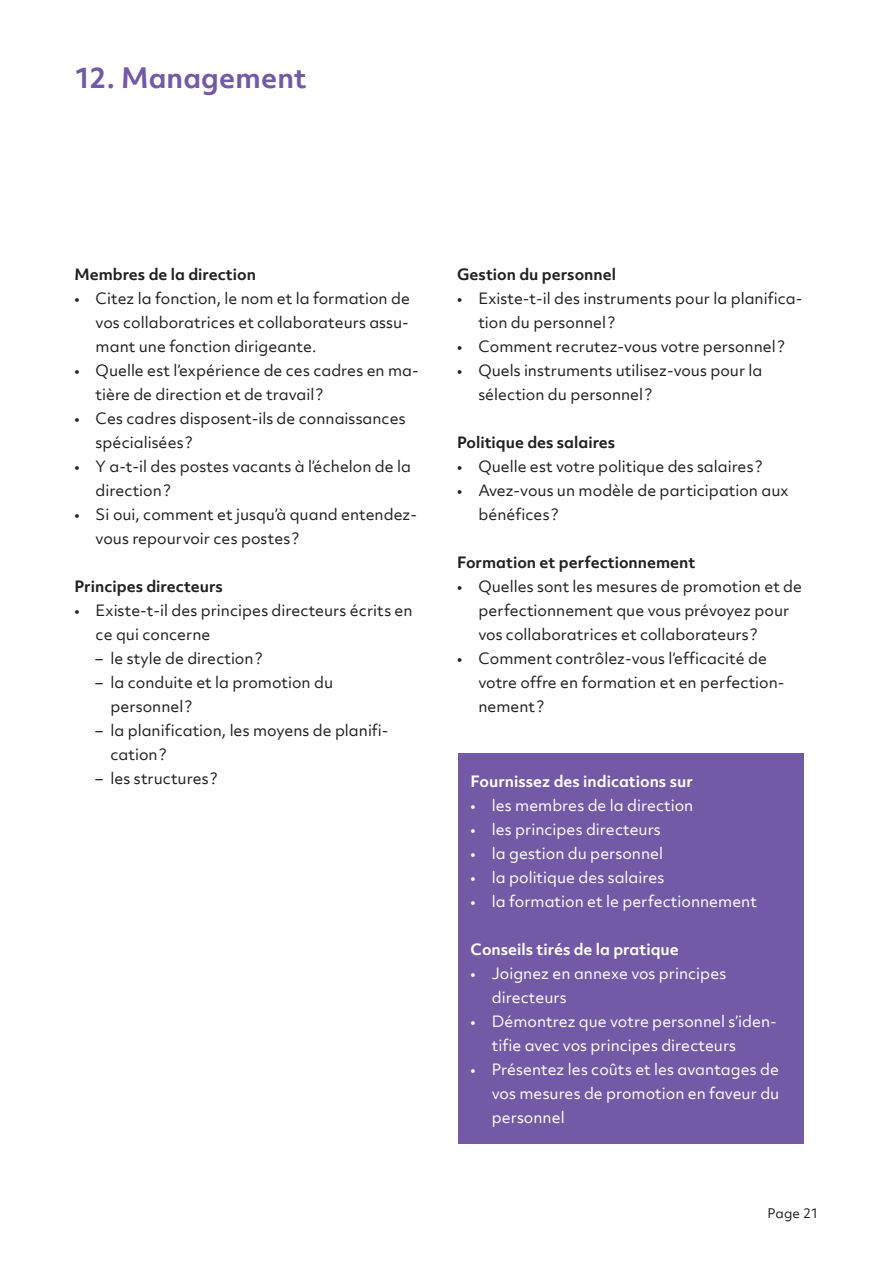
<style>
.page{position:relative;width:893px;height:1263px;background:#fff}
.page>*{position:absolute;margin:0;border:0;box-sizing:border-box;transform-origin:0 0}
.t1{font:700 27px "Objektiv Mk 2";letter-spacing:.005em;color:#725aa6}
.t2{font:15px/24px "Objektiv Mk 2";color:#231f20}
.t3{font:15px/24px "Objektiv Mk 2";color:#fff}
.t4{font:700 15px "Objektiv Mk 2";color:#231f20}
.t5{font:700 15px "Objektiv Mk 2";color:#fff}
.t6{font:12.75px "Objektiv Mk 2";letter-spacing:.005em;color:#231f20}
</style>
<div class="page">
<div style="left:458px;top:753px;width:346px;height:391px;background:#725aa6"></div>
<h1 class="t1" style="left:74px;top:59px;width:234px">12. Management</h1>
<p class="t4" style="left:74px;top:264px;width:183px">Membres de la direction</p>
<p class="t2" style="left:96px;top:286px;width:316px;text-align:justify;text-indent:-21px">• Citez la fonction, le nom et la formation de vos collaboratrices et collaborateurs assu&shy;mant une fonction dirigeante.</p>
<p class="t2" style="left:96px;top:358px;width:325px;text-indent:-21px">• Quelle est l’expérience de ces cadres en ma&shy;tière de direction et de travail ?</p>
<p class="t2" style="left:96px;top:406px;width:312px;text-indent:-21px">• Ces cadres disposent-ils de connaissances spécialisées ?</p>
<p class="t2" style="left:96px;top:454px;width:317px;text-indent:-21px">• Y a-t-il des postes vacants à l’échelon de la direction?</p>
<p class="t2" style="left:96px;top:502px;width:323px;text-indent:-21px">• Si oui, comment et jusqu’à quand entendez&shy;vous repourvoir ces postes ?</p>
<p class="t4" style="left:74px;top:576px;width:150px">Principes directeurs</p>
<p class="t2" style="left:96px;top:598px;width:318px;text-indent:-21px">• Existe-t-il des principes directeurs écrits en ce qui concerne</p>
<p class="t2" style="left:96px;top:646px;width:168px">– le style de direction?</p>
<p class="t2" style="left:111px;top:670px;width:224px;text-indent:-15px">– la conduite et la promotion du personnel ?</p>
<p class="t2" style="left:111px;top:718px;width:280px;text-indent:-15px">– la planification, les moyens de planifi&shy;cation?</p>
<p class="t2" style="left:96px;top:766px;width:123px">– les structures ?</p>
<p class="t4" style="left:457px;top:264px;width:161px">Gestion du personnel</p>
<p class="t2" style="left:478px;top:286px;width:325px;text-indent:-21px">• Existe-t-il des instruments pour la planifica&shy;tion du personnel ?</p>
<p class="t2" style="left:457px;top:334px;width:329px">• Comment recrutez-vous votre personnel ?</p>
<p class="t2" style="left:478px;top:358px;width:286px;text-indent:-21px">• Quels instruments utilisez-vous pour la sélection du personnel ?</p>
<p class="t4" style="left:457px;top:432px;width:160px">Politique des salaires</p>
<p class="t2" style="left:457px;top:454px;width:307px">• Quelle est votre politique des salaires ?</p>
<p class="t2" style="left:478px;top:478px;width:312px;text-indent:-21px">• Avez-vous un modèle de participation aux bénéfices ?</p>
<p class="t4" style="left:457px;top:552px;width:240px">Formation et perfectionnement</p>
<p class="t2" style="left:478px;top:574px;width:325px;text-indent:-21px">• Quelles sont les mesures de promotion et de perfectionnement que vous prévoyez pour vos collaboratrices et collaborateurs ?</p>
<p class="t2" style="left:478px;top:646px;width:308px;text-indent:-21px">• Comment contrôlez-vous l’efficacité de votre offre en formation et en perfection&shy;nement ?</p>
<p class="t5" style="left:471px;top:770px;width:224px">Fournissez des indications sur</p>
<p class="t3" style="left:471px;top:793px;width:224px">• les membres de la direction</p>
<p class="t3" style="left:471px;top:817px;width:192px">• les principes directeurs</p>
<p class="t3" style="left:471px;top:841px;width:194px">• la gestion du personnel</p>
<p class="t3" style="left:471px;top:865px;width:195px">• la politique des salaires</p>
<p class="t3" style="left:471px;top:889px;width:288px">• la formation et le perfectionnement</p>
<p class="t5" style="left:471px;top:938px;width:210px">Conseils tirés de la pratique</p>
<p class="t3" style="left:492px;top:961px;width:236px;text-indent:-21px">• Joignez en annexe vos principes directeurs</p>
<p class="t3" style="left:492px;top:1009px;width:286px;text-indent:-21px">• Démontrez que votre personnel s’iden&shy;tifie avec vos principes directeurs</p>
<p class="t3" style="left:492px;top:1057px;width:289px;text-align:justify;text-indent:-21px">• Présentez les coûts et les avantages de vos mesures de promotion en faveur du personnel</p>
<p class="t6" style="left:767px;top:1205px;width:53px">Page 21</p>
</div>
